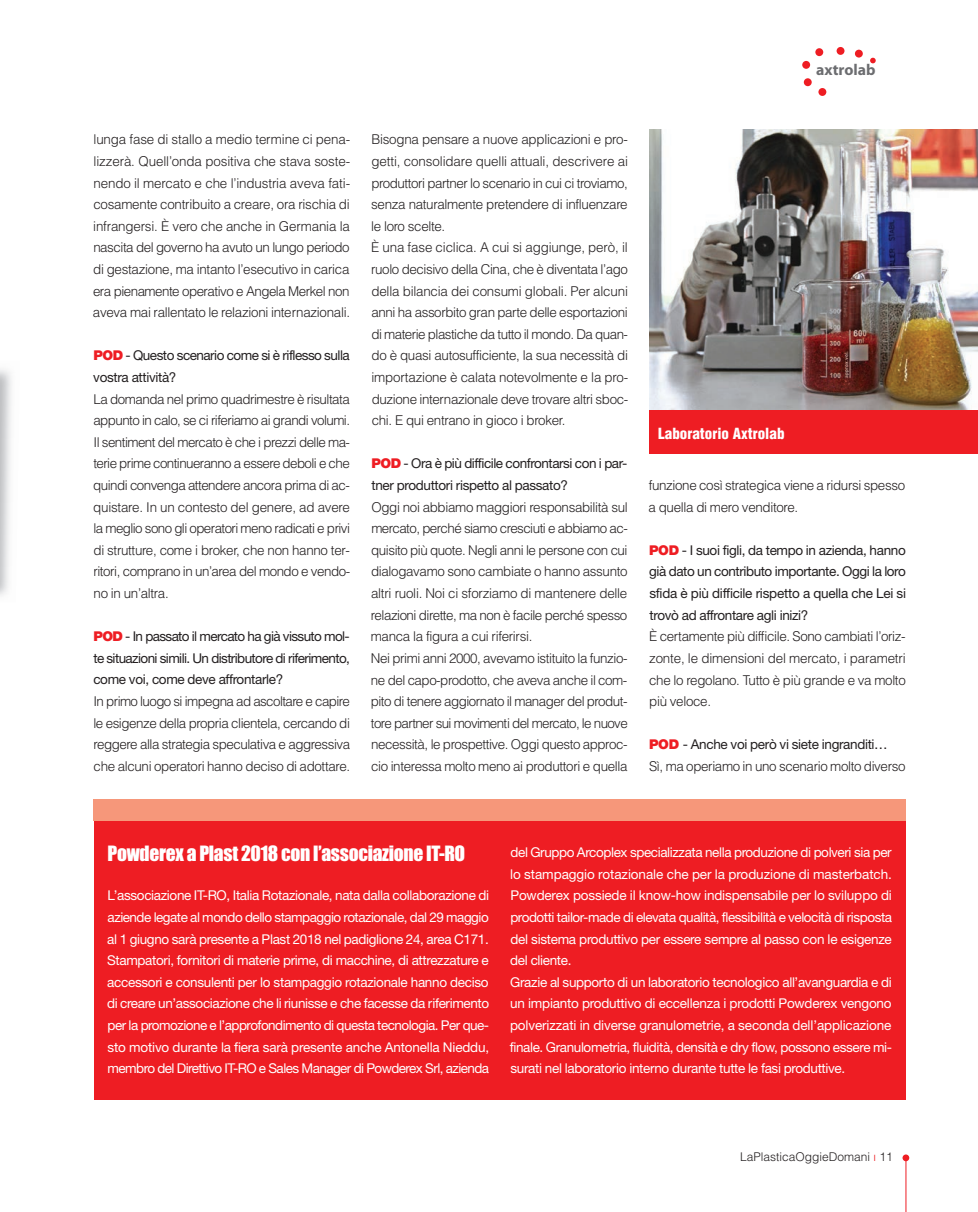
<style>
.page{position:relative;width:978px;height:1212px;background:#fff}
.page>*{position:absolute;margin:0;border:0;box-sizing:border-box;transform-origin:0 0}
.t1{font:19.5px "Impact";letter-spacing:-.015em;color:#fff}
.t2{font:700 15.75px "Myriad";color:#6c6d70}
.t3{font:900 condensed 15px "Helvetica";color:#fff}
.t4{font:300 13.5px/21.6px "Helvetica";letter-spacing:-.025em;color:#231f20;text-align:justify}
.t5{font:13.5px/21.6px "Helvetica Neue";letter-spacing:-.025em;color:#fff;text-align:justify}
.t6{font:13.5px/21.6px "Helvetica Neue";letter-spacing:-.025em;color:#231f20}
.t7{font:300 12px "Helvetica";color:#231f20}
.s1{font-weight:900;color:#ee1d23}
.s2{color:#ee1d23}
</style>
<div class="page">
<hr style="left:906px;top:1157px;width:1px;height:55px;background:#ee1d23">
<div style="left:902px;top:1154px;width:7px;height:7px;background:#ee1d23;border-radius:50%"></div>
<div style="left:802px;top:61px;width:8px;height:8px;background:#ee1d23;border-radius:50%"></div>
<div style="left:815px;top:48px;width:8px;height:8px;background:#ee1d23;border-radius:50%"></div>
<div style="left:837px;top:47px;width:7px;height:8px;background:#ee1d23;border-radius:50%"></div>
<div style="left:855px;top:50px;width:8px;height:8px;background:#ee1d23;border-radius:50%"></div>
<svg style="left:870px;top:58px;width:6px;height:5px"></svg>
<div style="left:804px;top:78px;width:8px;height:8px;background:#ee1d23;border-radius:50%"></div>
<div style="left:818px;top:88px;width:8px;height:8px;background:#ee1d23;border-radius:50%"></div>
<div style="left:94px;top:816px;width:812px;height:284px;background:#ee1d23"></div>
<div style="left:94px;top:799px;width:812px;height:22px;background:#f6977a"></div>
<img style="left:649px;top:130px;width:329px;height:280px">
<div style="left:649px;top:410px;width:329px;height:44px;background:#ee1d23"></div>
<p class="t2" style="left:816px;top:64px;width:61px">axtrolab</p>
<p class="t4" style="left:93px;top:130px;width:259px">lunga fase di stallo a medio termine ci pena&shy;lizzerà. Quell’onda positiva che stava soste&shy;nendo il mercato e che l’industria aveva fati&shy;cosamente contribuito a creare, ora rischia di infrangersi. È vero che anche in Germania la nascita del governo ha avuto un lungo periodo di gestazione, ma intanto l’esecutivo in carica era pienamente operativo e Angela Merkel non aveva mai rallentato le relazioni internazionali.</p>
<p class="t6" style="left:93px;top:346px;width:258px"><span class="s1">POD</span> - Questo scenario come si è riflesso sulla vostra attività?</p>
<p class="t4" style="left:93px;top:389px;width:258px">La domanda nel primo quadrimestre è risultata appunto in calo, se ci riferiamo ai grandi volumi.<br>Il sentiment del mercato è che i prezzi delle ma&shy;terie prime continueranno a essere deboli e che quindi convenga attendere ancora prima di ac&shy;quistare. In un contesto del genere, ad avere la meglio sono gli operatori meno radicati e privi di strutture, come i broker, che non hanno ter&shy;ritori, comprano in un’area del mondo e vendo&shy;no in un’altra.</p>
<p class="t6" style="left:93px;top:627px;width:258px;text-align:justify"><span class="s1">POD</span> - In passato il mercato ha già vissuto mol&shy;te situazioni simili. Un distributore di riferimento, come voi, come deve affrontarle?</p>
<p class="t4" style="left:93px;top:692px;width:258px">In primo luogo si impegna ad ascoltare e capire le esigenze della propria clientela, cercando di reggere alla strategia speculativa e aggressiva che alcuni operatori hanno deciso di adottare.</p>
<p class="t4" style="left:371px;top:130px;width:259px;text-align:left">Bisogna pensare a nuove applicazioni e pro&shy;getti, consolidare quelli attuali, descrivere ai produttori partner lo scenario in cui ci troviamo, senza naturalmente pretendere di influenzare le loro scelte.<br>È una fase ciclica. A cui si aggiunge, però, il ruolo decisivo della Cina, che è diventata l’ago della bilancia dei consumi globali. Per alcuni anni ha assorbito gran parte delle esportazioni di materie plastiche da tutto il mondo. Da quan&shy;do è quasi autosufficiente, la sua necessità di importazione è calata notevolmente e la pro&shy;duzione internazionale deve trovare altri sboc&shy;chi. E qui entrano in gioco i broker.</p>
<p class="t6" style="left:371px;top:454px;width:257px"><span class="s1">POD</span> - Ora è più difficile confrontarsi con i par&shy;tner produttori rispetto al passato?</p>
<p class="t4" style="left:371px;top:497px;width:259px;text-align:left">Oggi noi abbiamo maggiori responsabilità sul mercato, perché siamo cresciuti e abbiamo ac&shy;quisito più quote. Negli anni le persone con cui dialogavamo sono cambiate o hanno assunto altri ruoli. Noi ci sforziamo di mantenere delle relazioni dirette, ma non è facile perché spesso manca la figura a cui riferirsi.<br>Nei primi anni 2000, avevamo istituito la funzio&shy;ne del capo-prodotto, che aveva anche il com&shy;pito di tenere aggiornato il manager del produt&shy;tore partner sui movimenti del mercato, le nuove necessità, le prospettive. Oggi questo approc&shy;cio interessa molto meno ai produttori e quella</p>
<p class="t3" style="left:658px;top:425px;width:128px">Laboratorio Axtrolab</p>
<p class="t4" style="left:649px;top:476px;width:258px">funzione così strategica viene a ridursi spesso a quella di mero venditore.</p>
<p class="t6" style="left:649px;top:540px;width:258px;text-align:justify"><span class="s1">POD</span> - I suoi figli, da tempo in azienda, hanno già dato un contributo importante. Oggi la loro sfida è più difficile rispetto a quella che Lei si trovò ad affrontare agli inizi?</p>
<p class="t4" style="left:649px;top:627px;width:258px">È certamente più difficile. Sono cambiati l’oriz&shy;zonte, le dimensioni del mercato, i parametri che lo regolano. Tutto è più grande e va molto più veloce.</p>
<p class="t6" style="left:649px;top:735px;width:240px"><span class="s1">POD</span> - Anche voi però vi siete ingranditi…</p>
<p class="t4" style="left:649px;top:757px;width:258px">Sì, ma operiamo in uno scenario molto diverso</p>
<h1 class="t1" style="left:108px;top:843px;width:359px">Powderex a Plast 2018 con l’associazione IT-RO</h1>
<p class="t5" style="left:107px;top:886px;width:384px">L’associazione IT-RO, Italia Rotazionale, nata dalla collaborazione di aziende legate al mondo dello stampaggio rotazionale, dal 29 maggio al 1 giugno sarà presente a Plast 2018 nel padiglione 24, area C171.<br>Stampatori, fornitori di materie prime, di macchine, di attrezzature e accessori e consulenti per lo stampaggio rotazionale hanno deciso di creare un’associazione che li riunisse e che facesse da riferimento per la promozione e l’approfondimento di questa tecnologia. Per que&shy;sto motivo durante la fiera sarà presente anche Antonella Nieddu, membro del Direttivo IT-RO e Sales Manager di Powderex Srl, azienda</p>
<p class="t5" style="left:510px;top:843px;width:384px;text-align:left">del Gruppo Arcoplex specializzata nella produzione di polveri sia per lo stampaggio rotazionale che per la produzione di masterbatch.<br>Powderex possiede il know-how indispensabile per lo sviluppo di prodotti tailor-made di elevata qualità, flessibilità e velocità di risposta del sistema produttivo per essere sempre al passo con le esigenze del cliente.<br>Grazie al supporto di un laboratorio tecnologico all’avanguardia e di un impianto produttivo di eccellenza i prodotti Powderex vengono polverizzati in diverse granulometrie, a seconda dell’applicazione finale. Granulometria, fluidità, densità e dry flow, possono essere mi&shy;surati nel laboratorio interno durante tutte le fasi produttive.</p>
<p class="t7" style="left:740px;top:1152px;width:154px">LaPlasticaOggieDomani <span class="s2">ı</span> 11</p>
</div>
